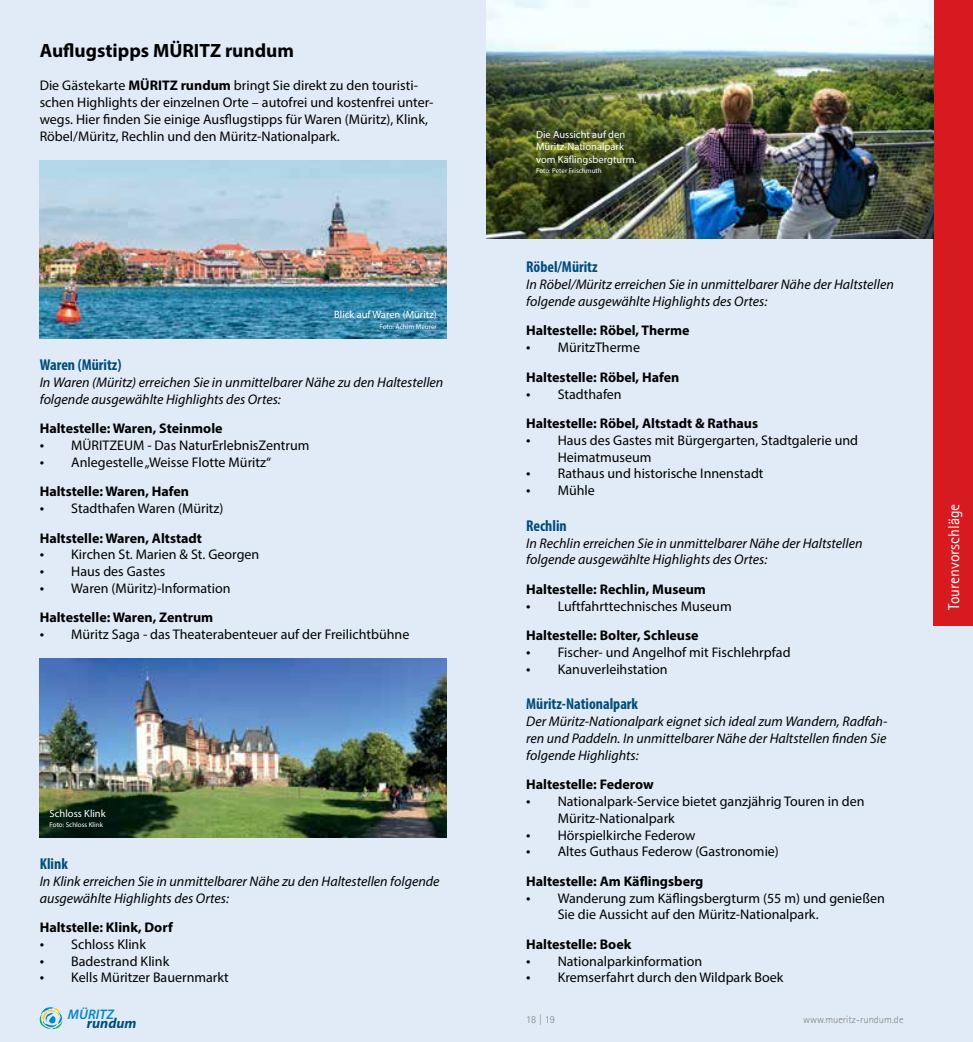
<style>
.page{position:relative;width:973px;height:1042px;background:#fff}
.page>*{position:absolute;margin:0;border:0;box-sizing:border-box;transform-origin:0 0}
.t1{font:700 19.25px "Myriad Pro";color:#000}
.t2{font:700 condensed 15.75px "Myriad Pro";color:#004d7a}
.t3{font:15.75px "Agfa Rotis Sans Serif";color:#fff}
.t4{font:italic 700 14.35px "Myriad Pro";letter-spacing:.005em;color:#004d7a}
.t5{font:14px/16.8px "Myriad Pro";color:#000}
.t6{font:italic 14px/16.8px "Myriad Pro";color:#000}
.t7{font:700 14px/29.4px "Myriad Pro";color:#000}
.t8{font:italic 600 13.83px "Myriad Pro";letter-spacing:.005em;color:#0084ca}
.t9{font:10.5px/12.6px "Myriad Pro";color:#fff}
.t10{font:300 10.5px "Agfa Rotis Sans Serif";color:#808285}
.t11{font:7px "Myriad Pro";color:#fff}
.s1{font-weight:700}
.s2{font-size:15.75px}
.s3{font-weight:400;font-size:15.75px}
.s4{font-weight:400}
</style>
<div class="page">
<div style="left:0;top:0;width:972px;height:1042px;background:#e1ebf7"></div>
<svg style="left:40px;top:1007px;width:22px;height:22px"></svg>
<div style="left:933px;top:0;width:39px;height:625px;background:#d71920"></div>
<img style="left:40px;top:160px;width:406px;height:179px">
<img style="left:40px;top:659px;width:406px;height:178px">
<img style="left:486px;top:0;width:447px;height:238px">
<h1 class="t1" style="left:40px;top:38px;width:256px">Auflugstipps MÜRITZ rundum</h1>
<p class="t5" style="left:40px;top:77px;width:395px">Die Gästekarte <span class="s1">MÜRITZ rundum</span> bringt Sie direkt zu den touristi&shy;schen Highlights der einzelnen Orte – autofrei und kostenfrei unter&shy;wegs. Hier finden Sie einige Ausflugstipps für Waren (Müritz), Klink, Röbel/Müritz, Rechlin und den Müritz-Nationalpark.</p>
<p class="t9" style="left:334px;top:308px;width:104px">Blick auf Waren (Müritz)</p>
<p class="t11" style="left:379px;top:322px;width:59px">Foto: Achim Meurer</p>
<p class="t2" style="left:40px;top:355px;width:83px">Waren (Müritz)</p>
<p class="t6" style="left:40px;top:374px;width:405px">In Waren (Müritz) erreichen Sie in unmittelbarer Nähe zu den Haltestellen folgende ausgewählte Highlights des Ortes:</p>
<p class="t7" style="left:40px;top:413px;width:184px">Haltestelle: Waren, Steinmole</p>
<p class="t5" style="left:40px;top:437px;width:271px"><span class="s2">•</span> MÜRITZEUM - Das NaturErlebnisZentrum</p>
<p class="t5" style="left:40px;top:447px;width:233px;line-height:29.4px"><span class="s2">•</span> Anlegestelle „Weisse Flotte Müritz“<br><span class="s1">Haltstelle: Waren, Hafen</span></p>
<p class="t7" style="left:40px;top:493px;width:185px"><span class="s3">•</span> <span class="s4">Stadthafen Waren (Müritz)<br></span>Haltstelle: Waren, Altstadt</p>
<p class="t5" style="left:40px;top:546px;width:221px"><span class="s2">•</span> Kirchen St. Marien &amp; St. Georgen</p>
<p class="t5" style="left:40px;top:563px;width:127px"><span class="s2">•</span> Haus des Gastes</p>
<p class="t5" style="left:40px;top:573px;width:192px;line-height:29.4px"><span class="s2">•</span> Waren (Müritz)-Information<br><span class="s1">Haltestelle: Waren, Zentrum</span></p>
<p class="t5" style="left:40px;top:626px;width:371px"><span class="s2">•</span> Müritz Saga - das Theaterabenteuer auf der Freilichtbühne</p>
<p class="t9" style="left:50px;top:806px;width:58px">Schloss Klink</p>
<p class="t11" style="left:50px;top:820px;width:55px">Foto: Schloss Klink</p>
<p class="t2" style="left:40px;top:854px;width:30px">Klink</p>
<p class="t6" style="left:40px;top:872px;width:401px">In Klink erreichen Sie in unmittelbarer Nähe zu den Haltestellen folgende ausgewählte Highlights des Ortes:</p>
<p class="t7" style="left:40px;top:912px;width:135px">Haltstelle: Klink, Dorf</p>
<p class="t5" style="left:40px;top:935px;width:108px"><span class="s2">•</span> Schloss Klink</p>
<p class="t5" style="left:40px;top:952px;width:131px"><span class="s2">•</span> Badestrand Klink</p>
<p class="t5" style="left:40px;top:969px;width:190px"><span class="s2">•</span> Kells Müritzer Bauernmarkt</p>
<p class="t9" style="left:536px;top:128px;width:102px">Die Aussicht auf den<br>Müritz-Nationalpark vom Käflingsbergturm.</p>
<p class="t11" style="left:536px;top:167px;width:67px">Foto: Peter Frischmuth</p>
<p class="t2" style="left:526px;top:257px;width:73px">Röbel/Müritz</p>
<p class="t6" style="left:526px;top:276px;width:369px">In Röbel/Müritz erreichen Sie in unmittelbarer Nähe der Haltstellen folgende ausgewählte Highlights des Ortes:</p>
<p class="t7" style="left:526px;top:316px;width:165px">Haltestelle: Röbel, Therme</p>
<p class="t7" style="left:526px;top:332px;width:155px"><span class="s3">•</span> <span class="s4">MüritzTherme<br></span>Haltestelle: Röbel, Hafen</p>
<p class="t7" style="left:526px;top:379px;width:233px"><span class="s3">•</span> <span class="s4">Stadthafen<br></span>Haltestelle: Röbel, Altstadt &amp; Rathaus</p>
<p class="t5" style="left:557px;top:431px;width:302px;text-indent:-32px"><span class="s2">•</span> Haus des Gastes mit Bürgergarten, Stadtgalerie und<br>Heimatmuseum</p>
<p class="t5" style="left:526px;top:465px;width:239px"><span class="s2">•</span> Rathaus und historische Innenstadt</p>
<p class="t5" style="left:526px;top:482px;width:70px"><span class="s2">•</span> Mühle</p>
<p class="t2" style="left:526px;top:516px;width:42px">Rechlin</p>
<p class="t6" style="left:526px;top:534px;width:338px">In Rechlin erreichen Sie in unmittelbarer Nähe der Haltstellen folgende ausgewählte Highlights des Ortes:</p>
<p class="t7" style="left:526px;top:574px;width:181px">Haltestelle: Rechlin, Museum</p>
<p class="t7" style="left:526px;top:591px;width:207px"><span class="s3">•</span> <span class="s4">Luftfahrttechnisches Museum<br></span>Haltestelle: Bolter, Schleuse</p>
<p class="t5" style="left:526px;top:643px;width:266px"><span class="s2">•</span> Fischer- und Angelhof mit Fischlehrpfad</p>
<p class="t5" style="left:526px;top:660px;width:143px"><span class="s2">•</span> Kanuverleihstation</p>
<p class="t2" style="left:526px;top:694px;width:113px">Müritz-Nationalpark</p>
<p class="t6" style="left:526px;top:713px;width:362px;text-align:justify">Der Müritz-Nationalpark eignet sich ideal zum Wandern, Radfah&shy;ren und Paddeln. In unmittelbarer Nähe der Haltstellen finden Sie folgende Highlights:</p>
<p class="t7" style="left:526px;top:769px;width:129px">Haltestelle: Federow</p>
<p class="t5" style="left:557px;top:792px;width:308px;text-indent:-32px"><span class="s2">•</span> Nationalpark-Service bietet ganzjährig Touren in den<br>Müritz-Nationalpark</p>
<p class="t5" style="left:526px;top:826px;width:171px"><span class="s2">•</span> Hörspielkirche Federow</p>
<p class="t5" style="left:526px;top:837px;width:254px;line-height:29.4px"><span class="s2">•</span> Altes Guthaus Federow (Gastronomie)<br><span class="s1">Haltestelle: Am Käflingsberg</span></p>
<p class="t5" style="left:557px;top:889px;width:328px;text-indent:-32px"><span class="s2">•</span> Wanderung zum Käflingsbergturm (55 m) und genießen<br>Sie die Aussicht auf den Müritz-Nationalpark.</p>
<p class="t7" style="left:526px;top:929px;width:107px">Haltestelle: Boek</p>
<p class="t5" style="left:526px;top:952px;width:177px"><span class="s2">•</span> Nationalparkinformation</p>
<p class="t5" style="left:526px;top:969px;width:259px"><span class="s2">•</span> Kremserfahrt durch den Wildpark Boek</p>
<p class="t8" style="left:68px;top:1006px;width:48px">MÜRITZ</p>
<p class="t4" style="left:87px;top:1014px;width:51px">rundum</p>
<p class="t10" style="left:526px;top:1013px;width:30px">18 | 19</p>
<p class="t10" style="left:802px;top:1013px;width:102px">www.mueritz-rundum.de</p>
<p class="t3" style="left:944px;top:610px;width:108px;rotate:-90deg">Tourenvorschläge</p>
</div>
